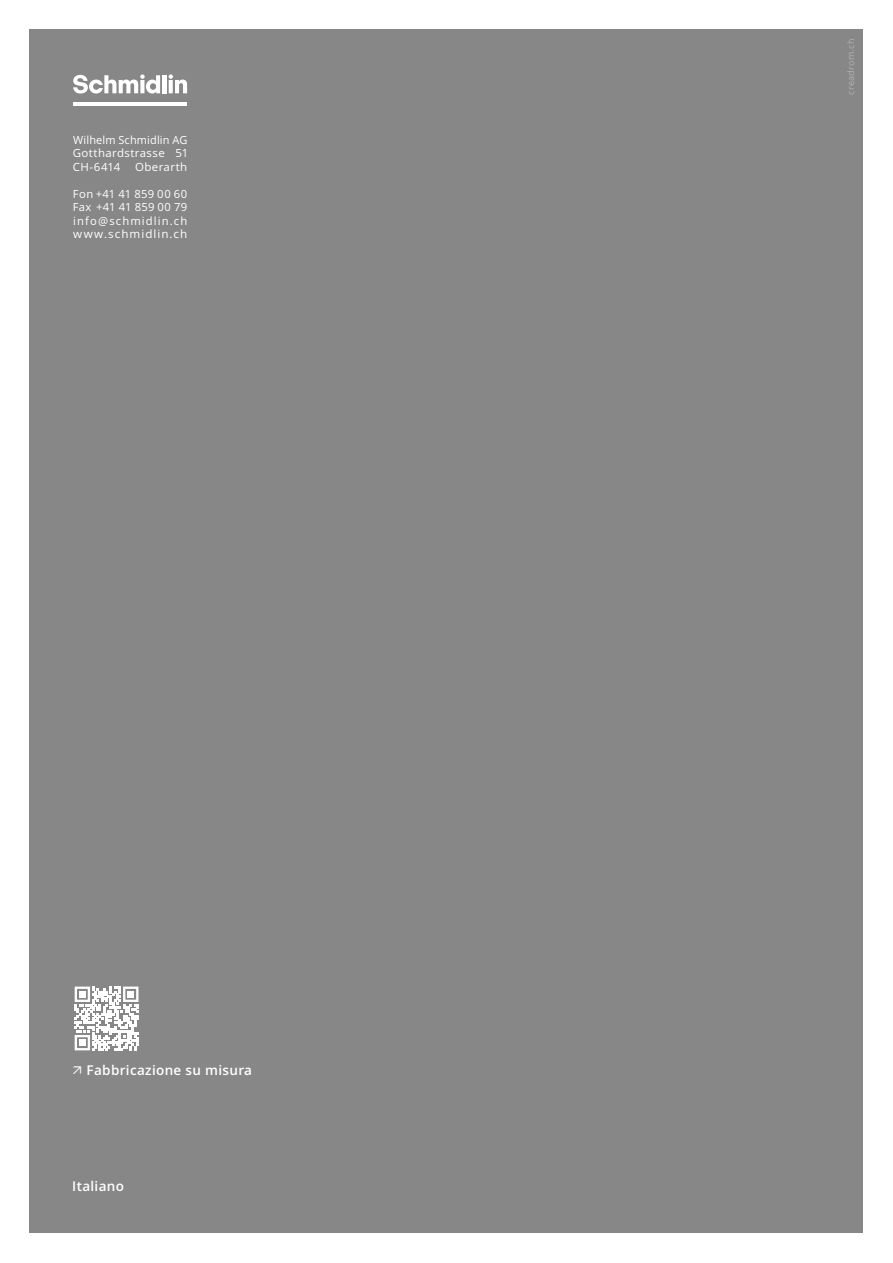
<style>
.page{position:relative;width:893px;height:1263px;background:#fff}
.page>*{position:absolute;margin:0;border:0;box-sizing:border-box;transform-origin:0 0}
.Headline_1__Light__l{font:600 13.5px "Open Sans";letter-spacing:.025em;color:#fff}
.t1{font:11.4px "Open Sans";letter-spacing:.085em;color:#fff}
.t2{font:11.25px/13.5px "Open Sans";letter-spacing:.035em;color:#fff}
.t3{font:11.25px "Open Sans";letter-spacing:.1em;color:#fff}
.t4{font:11.1px "Open Sans";letter-spacing:.015em;color:#fff}
._04_Lauftext{font:9px "Open Sans";letter-spacing:.03em;color:#b3b2b2}
</style>
<div class="page">
<div style="left:30px;top:30px;width:833px;height:1203px;background:#878787"></div>
<hr style="left:162px;top:75px;width:4px;height:18px;background:#fff">
<svg style="left:169px;top:74px;width:18px;height:19px"></svg>
<hr style="left:73px;top:102px;width:114px;height:4px;background:#fff">
<svg style="left:73px;top:74px;width:87px;height:20px"></svg>
<svg style="left:75px;top:986px;width:63px;height:64px"></svg>
<div style="left:79px;top:991px;width:7px;height:6px;background:#fff"></div>
<div style="left:127px;top:991px;width:7px;height:6px;background:#fff"></div>
<div style="left:79px;top:1039px;width:7px;height:7px;background:#fff"></div>
<p class="t4" style="left:73px;top:132px;width:116px">Wilhelm Schmidlin AG</p>
<p class="t2" style="left:73px;top:146px;width:117px">Gotthardstrasse 51<br>CH-6414</p>
<p class="t2" style="left:135px;top:160px;width:54px">Oberarth</p>
<p class="t2" style="left:73px;top:187px;width:116px">Fon +41 41 859 00 60</p>
<p class="t2" style="left:73px;top:200px;width:116px">Fax +41 41 859 00 79</p>
<p class="t3" style="left:73px;top:213px;width:116px">info@schmidlin.ch</p>
<p class="t1" style="left:73px;top:226px;width:116px">www.schmidlin.ch</p>
<p class="Headline_1__Light__l" style="left:87px;top:1061px;width:167px">Fabbricazione su misura</p>
<p class="Headline_1__Light__l" style="left:72px;top:1176px;width:53px">Italiano</p>
<p class="_04_Lauftext" style="left:845px;top:95px;width:57px;rotate:-90deg">creadrom.ch</p>
</div>
